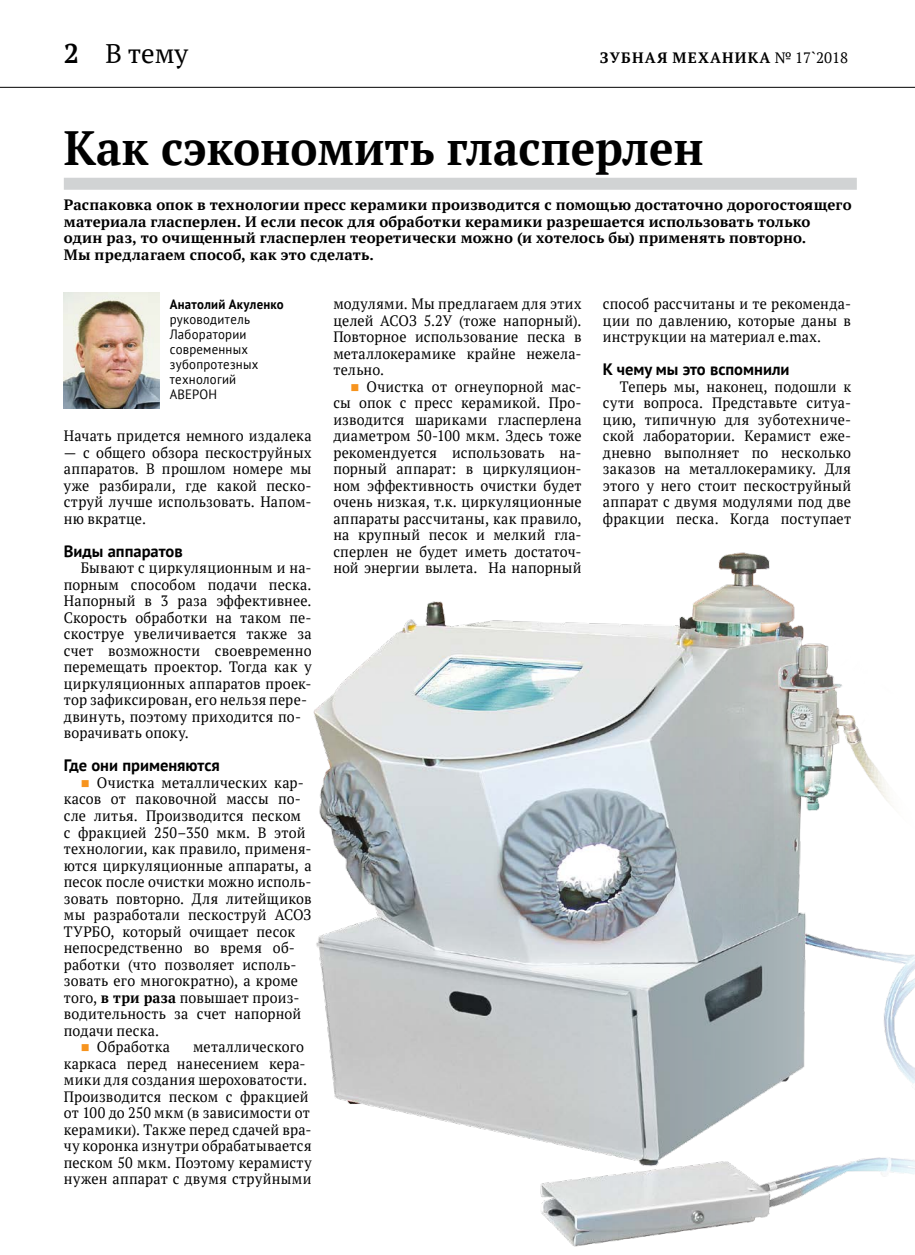
<style>
.page{position:relative;width:915px;height:1255px;background:#fff}
.page>*{position:absolute;margin:0;border:0;box-sizing:border-box;transform-origin:0 0}
.t1{font:700 48px "PT Serif";color:#000;scale:.95 1}
.t2{font:27px "PT Serif";color:#000}
.t3{font:700 16.5px "PT Sans";color:#000}
.t4{font:15px/16.5px "PT Serif";letter-spacing:.02em;color:#000;text-align:justify;scale:.95 1}
.t5{font:700 15px/16.5px "PT Serif";letter-spacing:.015em;color:#000}
.t6{font:700 15px "PT Serif";letter-spacing:.08em;color:#000}
.t7{font:13.5px/15px "PT Sans";letter-spacing:.02em;color:#000;scale:.95 1}
.t8{font:700 13.5px "PT Sans";letter-spacing:.015em;color:#000;scale:.95 1}
.s1{font-weight:700}
.s2{font-weight:400}
.s3{color:#f7941e}
</style>
<div class="page">
<hr style="left:0;top:87px;width:914px;height:1px;background:#000">
<img style="left:64px;top:293px;width:95px;height:115px">
<div style="left:64px;top:178px;width:792px;height:12px;background:#d1d3d4"></div>
<img style="left:313px;top:553px;width:601px;height:694px">
<h2 class="t2" style="left:64px;top:36px;width:126px"><span class="s1">2</span> В тему</h2>
<p class="t6" style="left:599px;top:47px;width:250px">ЗУБНАЯ МЕХАНИКА <span class="s2">№ 17`2018</span></p>
<h1 class="t1" style="left:64px;top:116px;width:675px">Как сэкономить гласперлен</h1>
<p class="t5" style="left:64px;top:196px;width:789px">Распаковка опок в технологии пресс керамики производится с помощью достаточно дорогостоящего материала гласперлен. И если песок для обработки керамики разрешается использовать только один раз, то очищенный гласперлен теоретически можно (и хотелось бы) применять повторно.<br>Мы предлагаем способ, как это сделать.</p>
<p class="t4" style="left:333px;top:295px;width:263px">модулями. Мы предлагаем для этих целей АСОЗ 5.2У (тоже напорный).<br>Повторное использование песка в металлокерамике крайне нежела&shy;тельно.</p>
<p class="t4" style="left:333px;top:378px;width:263px;text-indent:17px"><span class="s3">■</span> Очистка от огнеупорной мас&shy;сы опок с пресс керамикой. Про&shy;изводится шариками гласперлена диаметром 50-100 мкм. Здесь тоже рекомендуется использовать на&shy;порный аппарат: в циркуляцион&shy;ном эффективность очистки будет очень низкая, т.к. циркуляционные аппараты рассчитаны, как правило, на крупный песок и мелкий гла&shy;сперлен не будет иметь достаточ&shy;ной энергии вылета. На напорный</p>
<p class="t4" style="left:602px;top:295px;width:263px">способ рассчитаны и те рекоменда&shy;ции по давлению, которые даны в инструкции на материал e.max.</p>
<p class="t3" style="left:602px;top:358px;width:188px">К чему мы это вспомнили</p>
<p class="t4" style="left:602px;top:378px;width:263px;text-indent:17px">Теперь мы, наконец, подошли к сути вопроса. Представьте ситуа&shy;цию, типичную для зуботехниче&shy;ской лаборатории. Керамист еже&shy;дневно выполняет по несколько заказов на металлокерамику. Для этого у него стоит пескоструйный аппарат с двумя модулями под две фракции песка. Когда поступает</p>
<p class="t8" style="left:170px;top:295px;width:121px">Анатолий Акуленко</p>
<p class="t7" style="left:170px;top:312px;width:95px">руководитель<br>Лаборатории современных зубопротезных технологий<br>АВЕРОН</p>
<p class="t4" style="left:64px;top:427px;width:262px">Начать придется немного издалека</p>
<p class="t4" style="left:64px;top:444px;width:262px">— с общего обзора пескоструйных аппаратов. В прошлом номере мы уже разбирали, где какой песко&shy;струй лучше использовать. Напом&shy;ню вкратце.</p>
<p class="t3" style="left:64px;top:540px;width:120px">Виды аппаратов</p>
<p class="t4" style="left:64px;top:559px;width:262px;text-align:left;text-indent:17px">Бывают с циркуляционным и на&shy;порным способом подачи песка.<br>Напорный в 3 раза эффективнее.<br>Скорость обработки на таком пе&shy;скоструе увеличивается также за счет возможности своевременно перемещать проектор. Тогда как у циркуляционных аппаратов проек&shy;тор зафиксирован, его нельзя пере&shy;двинуть, поэтому приходится по&shy;ворачивать опоку.</p>
<p class="t3" style="left:64px;top:754px;width:157px">Где они применяются</p>
<p class="t4" style="left:64px;top:774px;width:262px;text-align:left;text-indent:17px"><span class="s3">■</span> Очистка металлических кар&shy;касов от паковочной массы по&shy;сле литья. Производится песком<br>с фракцией 250–350 мкм. В этой технологии, как правило, применя&shy;ются циркуляционные аппараты, а песок после очистки можно исполь&shy;зовать повторно. Для литейщиков мы разработали пескоструй АСОЗ<br>ТУРБО, который очищает песок непосредственно во время об&shy;работки (что позволяет исполь&shy;зовать его многократно), а кроме того, <span class="s1">в три раза</span> повышает произ&shy;водительность за счет напорной подачи песка.</p>
<p class="t4" style="left:81px;top:1038px;width:95px"><span class="s3">■</span> Обработка</p>
<p class="t4" style="left:64px;top:1038px;width:262px;text-align:left;text-indent:129px">металлического каркаса перед нанесением кера&shy;мики для создания шероховатости.<br>Производится песком с фракцией от 100 до 250 мкм (в зависимости от керамики). Также перед сдачей вра&shy;чу коронка изнутри обрабатывается песком 50 мкм. Поэтому керамисту нужен аппарат с двумя струйными</p>
</div>
